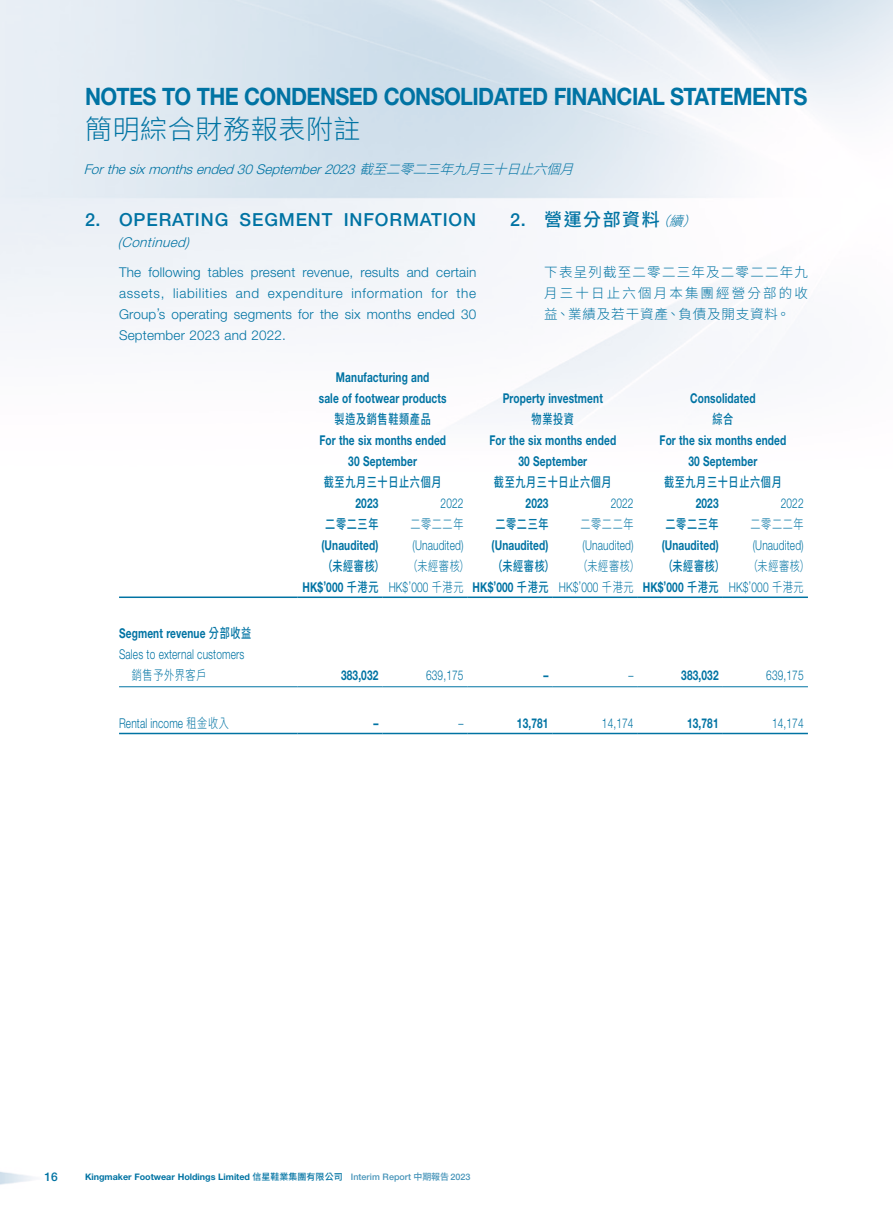
<style>
.page{position:relative;width:893px;height:1212px;background:#fff}
.page>*{position:absolute;margin:0;border:0;box-sizing:border-box;transform-origin:0 0}
.t1{font:300 27px "Source Han Sans TC";letter-spacing:.025em;color:#0073a3}
.t2{font:700 24px "Helvetica Neue LT Std";letter-spacing:-.03em;color:#0073a3;scale:.9 1}
.Heading_1{font:500 18px "Helvetica Neue LT Std";letter-spacing:.05em;color:#0073a3}
.C_Heading_1{font:500 18px "Source Han Sans TC";letter-spacing:.085em;color:#0073a3}
.Body_Text{font:700 13.5px "Helvetica Neue LT Std";letter-spacing:.015em;color:#0073a3;scale:.75 1}
.Body_Text-2{font:300 13.5px/21px "Helvetica Neue LT Std";letter-spacing:.015em;color:#0073a3;text-align:justify}
.Body_Text-3{font:300 13.5px/21px "Helvetica Neue LT Std";letter-spacing:.015em;color:#0073a3;scale:.75 1}
.Notes{font:500 13.5px "Source Han Sans TC";letter-spacing:.065em;color:#0073a3;scale:.75 1}
.Heading_1-2{font:italic 300 13.5px "Helvetica Neue LT Std";color:#0073a3}
.Body_Text-4{font:300 13.5px/21px "Source Han Sans TC";letter-spacing:.09em;color:#0073a3;text-align:justify}
.Notes-2{font:300 13.5px "Source Han Sans TC";letter-spacing:.065em;color:#0073a3;scale:.75 1}
.t3{font:500 12px "Helvetica Neue LT Std";color:#0073a3}
.t4{font:700 9px "Helvetica Neue LT Std";color:#0073a3}
.s1{font-family:"Source Han Sans TC"}
.s2{font-family:"Helvetica Neue LT Std"}
.s3{font-weight:300;font-style:italic;font-size:13.5px}
.s4{font-family:"Source Han Sans TC";font-weight:500}
.s5{font-weight:500;color:#4694b9}
.s6{font-family:"Source Han Sans TC";font-weight:500;color:#4694b9}
</style>
<div class="page">
<hr style="left:119px;top:596px;width:179px;height:2px;background:#0073a3">
<hr style="left:298px;top:596px;width:85px;height:2px;background:#0073a3">
<hr style="left:383px;top:596px;width:85px;height:2px;background:#0073a3">
<hr style="left:468px;top:596px;width:85px;height:2px;background:#0073a3">
<hr style="left:553px;top:596px;width:85px;height:2px;background:#0073a3">
<hr style="left:638px;top:596px;width:85px;height:2px;background:#0073a3">
<hr style="left:723px;top:596px;width:85px;height:2px;background:#0073a3">
<hr style="left:119px;top:686px;width:179px;height:1px;background:#0073a3">
<hr style="left:298px;top:686px;width:85px;height:1px;background:#0073a3">
<hr style="left:383px;top:686px;width:85px;height:1px;background:#0073a3">
<hr style="left:468px;top:686px;width:85px;height:1px;background:#0073a3">
<hr style="left:553px;top:686px;width:85px;height:1px;background:#0073a3">
<hr style="left:638px;top:686px;width:85px;height:1px;background:#0073a3">
<hr style="left:723px;top:686px;width:85px;height:1px;background:#0073a3">
<hr style="left:119px;top:733px;width:179px;height:1px;background:#0073a3">
<hr style="left:298px;top:733px;width:85px;height:1px;background:#0073a3">
<hr style="left:383px;top:733px;width:85px;height:1px;background:#0073a3">
<hr style="left:468px;top:733px;width:85px;height:1px;background:#0073a3">
<hr style="left:553px;top:733px;width:85px;height:1px;background:#0073a3">
<hr style="left:638px;top:733px;width:85px;height:1px;background:#0073a3">
<hr style="left:723px;top:733px;width:85px;height:1px;background:#0073a3">
<h2 class="t2" style="left:85px;top:82px;width:804px">NOTES TO THE CONDENSED CONSOLIDATED FINANCIAL STATEMENTS</h2>
<h1 class="t1" style="left:85px;top:114px;width:277px">簡明綜合財務報表附註</h1>
<p class="Heading_1-2" style="left:84px;top:161px;width:501px">Forthesixmonthsended30September2023 <span class="s1">截至二零二三年九月三十日止六個月</span></p>
<p class="C_Heading_1" style="left:510px;top:210px;width:198px"><span class="s2">2.</span> 營運分部資料<span class="s3">（續）</span></p>
<p class="Body_Text-4" style="left:544px;top:262px;width:265px">下表呈列截至二零二三年及二零二二年九月三十日止六個月本集團經營分部的收益、業績及若干資產、負債及開支資料。</p>
<p class="Heading_1" style="left:85px;top:209px;width:393px">2. OPERATING SEGMENT INFORMATION</p>
<p class="Heading_1-2" style="left:118px;top:234px;width:73px">(Continued)</p>
<p class="Body_Text-2" style="left:119px;top:261px;width:359px">The following tables present revenue, results and certain assets, liabilities and expenditure information for the Group’s operating segments for the six months ended 30<br>September 2023 and 2022.</p>
<p class="Body_Text" style="left:336px;top:369px;width:126px">Manufacturing and</p>
<p class="Body_Text" style="left:319px;top:390px;width:172px">sale of footwear products</p>
<p class="Body_Text" style="left:503px;top:390px;width:135px">Property investment</p>
<p class="Body_Text" style="left:690px;top:390px;width:89px">Consolidated</p>
<p class="Notes" style="left:335px;top:411px;width:130px">製造及銷售鞋類產品</p>
<p class="Notes" style="left:532px;top:411px;width:58px">物業投資</p>
<p class="Notes" style="left:712px;top:411px;width:29px">綜合</p>
<p class="Body_Text" style="left:319px;top:432px;width:171px">For the six months ended</p>
<p class="Body_Text" style="left:348px;top:453px;width:93px">30 September</p>
<p class="Body_Text" style="left:489px;top:432px;width:171px">For the six months ended</p>
<p class="Body_Text" style="left:518px;top:453px;width:93px">30 September</p>
<p class="Body_Text" style="left:659px;top:432px;width:171px">For the six months ended</p>
<p class="Body_Text" style="left:688px;top:453px;width:93px">30 September</p>
<p class="Body_Text" style="left:119px;top:625px;width:178px">Segment revenue <span class="s4">分部收益</span></p>
<p class="Body_Text-3" style="left:132px;top:644px;width:151px;text-indent:-13px">Sales to external customers<span class="s1">銷售予外界客戶</span></p>
<p class="Notes" style="left:324px;top:474px;width:159px">截至九月三十日止六個月</p>
<p class="Notes" style="left:494px;top:474px;width:159px">截至九月三十日止六個月</p>
<p class="Notes" style="left:664px;top:474px;width:159px">截至九月三十日止六個月</p>
<p class="Body_Text" style="left:356px;top:495px;width:32px">2023</p>
<p class="Body_Text-3" style="left:441px;top:492px;width:32px">2022</p>
<p class="Body_Text" style="left:526px;top:495px;width:32px">2023</p>
<p class="Body_Text-3" style="left:611px;top:492px;width:32px">2022</p>
<p class="Body_Text" style="left:696px;top:495px;width:32px">2023</p>
<p class="Body_Text-3" style="left:781px;top:492px;width:32px">2022</p>
<p class="Notes" style="left:325px;top:516px;width:72px">二零二三年</p>
<p class="Notes-2" style="left:410px;top:516px;width:72px">二零二二年</p>
<p class="Notes" style="left:495px;top:516px;width:72px">二零二三年</p>
<p class="Notes-2" style="left:580px;top:516px;width:72px">二零二二年</p>
<p class="Notes" style="left:665px;top:516px;width:72px">二零二三年</p>
<p class="Notes-2" style="left:750px;top:516px;width:72px">二零二二年</p>
<p class="Body_Text" style="left:321px;top:537px;width:77px">(Unaudited)</p>
<p class="Body_Text-3" style="left:412px;top:534px;width:70px">(Unaudited)</p>
<p class="Body_Text" style="left:492px;top:537px;width:77px">(Unaudited)</p>
<p class="Body_Text-3" style="left:583px;top:534px;width:70px">(Unaudited)</p>
<p class="Body_Text" style="left:662px;top:537px;width:77px">(Unaudited)</p>
<p class="Body_Text-3" style="left:753px;top:534px;width:70px">(Unaudited)</p>
<p class="Notes" style="left:322px;top:558px;width:84px">（未經審核）</p>
<p class="Notes-2" style="left:407px;top:558px;width:84px">（未經審核）</p>
<p class="Notes" style="left:493px;top:558px;width:84px">（未經審核）</p>
<p class="Notes-2" style="left:578px;top:558px;width:84px">（未經審核）</p>
<p class="Notes" style="left:663px;top:558px;width:84px">（未經審核）</p>
<p class="Notes-2" style="left:748px;top:558px;width:84px">（未經審核）</p>
<p class="Body_Text" style="left:303px;top:579px;width:103px">HK$’000 <span class="s4">千港元</span></p>
<p class="Body_Text-3" style="left:389px;top:576px;width:101px">HK$’000 <span class="s1">千港元</span></p>
<p class="Body_Text" style="left:473px;top:579px;width:103px">HK$’000 <span class="s4">千港元</span></p>
<p class="Body_Text-3" style="left:559px;top:576px;width:101px">HK$’000 <span class="s1">千港元</span></p>
<p class="Body_Text" style="left:643px;top:579px;width:103px">HK$’000 <span class="s4">千港元</span></p>
<p class="Body_Text-3" style="left:729px;top:576px;width:101px">HK$’000 <span class="s1">千港元</span></p>
<p class="Body_Text" style="left:341px;top:667px;width:51px">383,032</p>
<p class="Body_Text-3" style="left:426px;top:665px;width:51px">639,175</p>
<p class="Body_Text" style="left:543px;top:667px;width:8px">–</p>
<p class="Body_Text-3" style="left:628px;top:665px;width:8px">–</p>
<p class="Body_Text" style="left:681px;top:667px;width:51px">383,032</p>
<p class="Body_Text-3" style="left:766px;top:665px;width:51px">639,175</p>
<p class="Body_Text-3" style="left:119px;top:712px;width:148px">Rental income <span class="s1">租金收入</span></p>
<p class="Body_Text" style="left:373px;top:714px;width:8px">–</p>
<p class="Body_Text-3" style="left:458px;top:712px;width:8px">–</p>
<p class="Body_Text" style="left:517px;top:714px;width:44px">13,781</p>
<p class="Body_Text-3" style="left:602px;top:712px;width:44px">14,174</p>
<p class="Body_Text" style="left:687px;top:714px;width:44px">13,781</p>
<p class="Body_Text-3" style="left:772px;top:712px;width:44px">14,174</p>
<p class="t3" style="left:44px;top:1169px;width:15px">16</p>
<p class="t4" style="left:85px;top:1171px;width:387px">Kingmaker Footwear Holdings Limited <span class="s4">信星鞋業集團有限公司　</span><span class="s5">Interim Report</span> <span class="s6">中期報告</span><span class="s5">2023</span></p>
</div>
